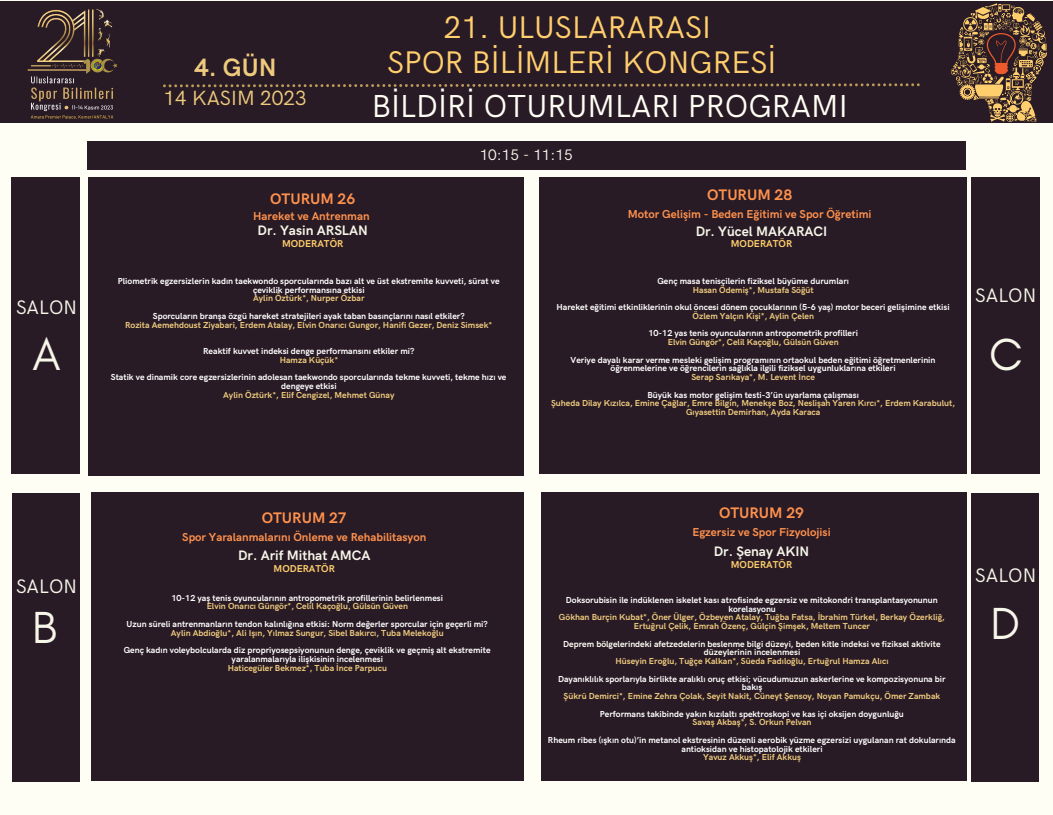
<style>
.page{position:relative;width:1053px;height:815px;background:#fff}
.page>*{position:absolute;margin:0;border:0;box-sizing:border-box;transform-origin:0 0}
.t1{font:45.75px "Glacial Indifference";color:#f6f6e9}
.t2{font:31.88px "HK Grotesk";color:#fffef5}
.t3{font:31.38px "HK Grotesk";color:#ffce6d}
.t4{font:700 25.12px "HK Grotesk";color:#eeca7e}
.t5{font:20.62px "HK Grotesk";color:#eeca7e}
.t6{font:19.62px "HK Grotesk";color:#f6f6e9}
.t7{font:700 15.25px "HK Grotesk";color:#ff914d}
.t8{font:15.25px "HK Grotesk";color:#f6f6e9}
.t9{font:700 13.75px "HK Grotesk";color:#f6f6e9}
.t10{font:700 11.5px "HK Grotesk";color:#ff914d}
.t11{font:700 10px "HK Grotesk";color:#ffce6d}
.t12{font:700 8.75px/8.8px "HK Grotesk";color:#fff;text-align:center}
.t13{font:700 8.75px/8.8px "HK Grotesk";color:#eeca7e;text-align:center}
.t14{font:700 8.75px/8.8px "HK Grotesk";color:#fffef5;text-align:center}
</style>
<div class="page">
<div style="left:0;top:0;width:1052px;height:814px;background:#fffef5"></div>
<div style="left:12px;top:177px;width:68px;height:296px;background:#291b25"></div>
<div style="left:0;top:1px;width:1052px;height:122px;background:#291b25"></div>
<div style="left:12px;top:493px;width:68px;height:288px;background:#291b25"></div>
<svg style="left:950px;top:3px;width:96px;height:119px"></svg>
<div style="left:87px;top:141px;width:878px;height:28px;background:#291b25"></div>
<img style="left:27px;top:8px;width:90px;height:111px">
<div style="left:88px;top:177px;width:435px;height:298px;background:#291b25"></div>
<div style="left:538px;top:177px;width:428px;height:296px;background:#291b25"></div>
<div style="left:540px;top:492px;width:426px;height:289px;background:#291b25"></div>
<div style="left:91px;top:492px;width:432px;height:289px;background:#291b25"></div>
<svg style="left:163px;top:83px;width:756px;height:4px"></svg>
<svg style="left:998px;top:177px;width:31px;height:1px"></svg>
<div style="left:970px;top:178px;width:69px;height:296px;background:#291b25"></div>
<div style="left:971px;top:493px;width:68px;height:288px;background:#291b25"></div>
<p class="t6" style="left:16px;top:296px;width:63px">SALON</p>
<p class="t1" style="left:32px;top:326px;width:30px">A</p>
<p class="t4" style="left:194px;top:54px;width:84px">4. GÜN</p>
<p class="t5" style="left:163px;top:86px;width:145px">14 KASIM 2023</p>
<p class="t3" style="left:444px;top:10px;width:269px">21. ULUSLARARASI</p>
<p class="t3" style="left:387px;top:45px;width:391px">SPOR BİLİMLERİ KONGRESİ</p>
<p class="t2" style="left:371px;top:89px;width:477px">BİLDİRİ OTURUMLARI PROGRAMI</p>
<p class="t8" style="left:479px;top:146px;width:94px">10:15 - 11:15</p>
<p class="t7" style="left:270px;top:190px;width:87px">OTURUM 26</p>
<p class="t10" style="left:253px;top:209px;width:118px">Hareket ve Antrenman</p>
<p class="t7" style="left:707px;top:187px;width:87px">OTURUM 28</p>
<p class="t10" style="left:627px;top:208px;width:245px">Motor Gelişim - Beden Eğitimi ve Spor Öğretimi</p>
<p class="t9" style="left:257px;top:223px;width:112px">Dr. Yasin ARSLAN</p>
<p class="t11" style="left:282px;top:238px;width:63px">MODERATÖR</p>
<p class="t9" style="left:695px;top:223px;width:133px">Dr. Yücel MAKARACI</p>
<p class="t11" style="left:730px;top:238px;width:63px">MODERATÖR</p>
<p class="t12" style="left:118px;top:277px;width:383px">Pliometrik egzersizlerin kadın taekwondo sporcularında bazı alt ve üst ekstremite kuvveti, sürat ve çeviklik performansına etkisi</p>
<p class="t13" style="left:253px;top:294px;width:113px">Aylin Öztürk*, Nurper Özbar</p>
<p class="t12" style="left:153px;top:312px;width:313px">Sporcuların branşa özgü hareket stratejileri ayak taban basınçlarını nasıl etkiler?</p>
<p class="t13" style="left:125px;top:320px;width:369px">Rozita Aemehdoust Ziyabari, Erdem Atalay, Elvin Onarıcı Gungor, Hanifi Gezer, Deniz Simsek*</p>
<p class="t12" style="left:203px;top:347px;width:213px">Reaktif kuvvet indeksi denge performansını etkiler mi?</p>
<p class="t13" style="left:280px;top:355px;width:60px">Hamza Küçük*</p>
<p class="t12" style="left:111px;top:373px;width:397px">Statik ve dinamik core egzersizlerinin adolesan taekwondo sporcularında tekme kuvveti, tekme hızı ve dengeye etkisi</p>
<p class="t13" style="left:223px;top:390px;width:173px">Aylin Öztürk*, Elif Cengizel, Mehmet Günay</p>
<p class="t12" style="left:657px;top:277px;width:193px">Genç masa tenisçilerin fiziksel büyüme durumları</p>
<p class="t13" style="left:692px;top:285px;width:122px">Hasan Ödemiş*, Mustafa Söğüt</p>
<p class="t12" style="left:556px;top:303px;width:394px">Hareket eğitimi etkinliklerinin okul öncesi dönem çocuklarının (5-6 yaş) motor beceri gelişimine etkisi</p>
<p class="t13" style="left:692px;top:312px;width:123px">Özlem Yalçın Kişi*, Aylin Çelen</p>
<p class="t12" style="left:648px;top:329px;width:211px">10-12 yas tenis oyuncularının antropometrik profilleri</p>
<p class="t13" style="left:667px;top:338px;width:172px">Elvin Güngör*, Celil Kaçoğlu, Gülsün Güven</p>
<p class="t12" style="left:570px;top:355px;width:366px">Veriye dayalı karar verme mesleki gelişim programının ortaokul beden eğitimi öğretmenlerinin öğrenmelerine ve öğrencilerin sağlıkla ilgili fiziksel uygunluklarına etkileri</p>
<p class="t13" style="left:691px;top:373px;width:125px">Serap Sarıkaya*, M. Levent İnce</p>
<p class="t12" style="left:647px;top:390px;width:213px">Büyük kas motor gelişim testi-3’ün uyarlama çalışması</p>
<p class="t13" style="left:551px;top:399px;width:405px">Şuheda Dilay Kızılca, Emine Çağlar, Emre Bilgin, Menekşe Boz, Neslişah Yaren Kırcı*, Erdem Karabulut,<br>Gıyasettin Demirhan, Ayda Karaca</p>
<p class="t6" style="left:975px;top:284px;width:63px">SALON</p>
<p class="t1" style="left:989px;top:326px;width:35px">C</p>
<p class="t6" style="left:16px;top:575px;width:63px">SALON</p>
<p class="t1" style="left:32px;top:599px;width:26px">B</p>
<p class="t7" style="left:262px;top:509px;width:87px">OTURUM 27</p>
<p class="t10" style="left:182px;top:530px;width:245px">Spor Yaralanmalarını Önleme ve Rehabilitasyon</p>
<p class="t9" style="left:238px;top:548px;width:134px">Dr. Arif Mithat AMCA</p>
<p class="t11" style="left:273px;top:563px;width:63px">MODERATÖR</p>
<p class="t12" style="left:171px;top:593px;width:273px">10-12 yaş tenis oyuncularının antropometrik profillerinin belirlenmesi</p>
<p class="t13" style="left:207px;top:602px;width:203px">Elvin Onarıcı Güngör*, Celil Kaçoğlu, Gülsün Güven</p>
<p class="t12" style="left:127px;top:620px;width:362px">Uzun süreli antrenmanların tendon kalınlığına etkisi: Norm değerler sporcular için geçerli mi?</p>
<p class="t13" style="left:171px;top:628px;width:274px">Aylin Abdioğlu*, Ali Işın, Yılmaz Sungur, Sibel Bakırcı, Tuba Melekoğlu</p>
<p class="t12" style="left:124px;top:646px;width:368px">Genç kadın voleybolcularda diz propriyosepsiyonunun denge, çeviklik ve geçmiş alt ekstremite yaralanmalarıyla ilişkisinin incelenmesi</p>
<p class="t13" style="left:228px;top:663px;width:161px">Haticegüler Bekmez*, Tuba İnce Parpucu</p>
<p class="t7" style="left:719px;top:504px;width:87px">OTURUM 29</p>
<p class="t10" style="left:692px;top:525px;width:140px">Egzersiz ve Spor Fizyolojisi</p>
<p class="t9" style="left:713px;top:544px;width:97px">Dr. Şenay AKIN</p>
<p class="t11" style="left:730px;top:559px;width:63px">MODERATÖR</p>
<p class="t12" style="left:566px;top:596px;width:373px">Doksorubisin ile indüklenen iskelet kası atrofisinde egzersiz ve mitokondri transplantasyonunun korelasyonu</p>
<p class="t13" style="left:559px;top:613px;width:387px">Gökhan Burçin Kubat*, Öner Ülger, Özbeyen Atalay, Tuğba Fatsa, İbrahim Türkel, Berkay Özerkliğ,<br>Ertuğrul Çelik, Emrah Özenç, Gülçin Şimşek, Meltem Tuncer</p>
<p class="t14" style="left:563px;top:639px;width:379px">Deprem bölgelerindeki afetzedelerin beslenme bilgi düzeyi, beden kitle indeksi ve fiziksel aktivite düzeylerinin incelenmesi</p>
<p class="t13" style="left:615px;top:657px;width:274px">Hüseyin Eroğlu, Tuğçe Kalkan*, Süeda Fadıloğlu, Ertuğrul Hamza Alıcı</p>
<p class="t12" style="left:558px;top:674px;width:389px">Dayanıklılık sporlarıyla birlikte aralıklı oruç etkisi; vücudumuzun askerlerine ve kompozisyonuna bir bakış</p>
<p class="t13" style="left:563px;top:692px;width:378px">Şükrü Demirci*, Emine Zehra Çolak, Seyit Nakit, Cüneyt Şensoy, Noyan Pamukçu, Ömer Zambak</p>
<p class="t12" style="left:600px;top:709px;width:305px">Performans takibinde yakın kızılaltı spektroskopi ve kas içi oksijen doygunluğu</p>
<p class="t13" style="left:692px;top:718px;width:120px">Savaş Akbaş*, S. Orkun Pelvan</p>
<p class="t12" style="left:548px;top:736px;width:409px">Rheum ribes (ışkın otu)’in metanol ekstresinin düzenli aerobik yüzme egzersizi uygulanan rat dokularında antioksidan ve histopatolojik etkileri</p>
<p class="t13" style="left:703px;top:753px;width:99px">Yavuz Akkuş*, Elif Akkuş</p>
<p class="t6" style="left:975px;top:564px;width:63px">SALON</p>
<p class="t1" style="left:990px;top:595px;width:31px">D</p>
</div>
